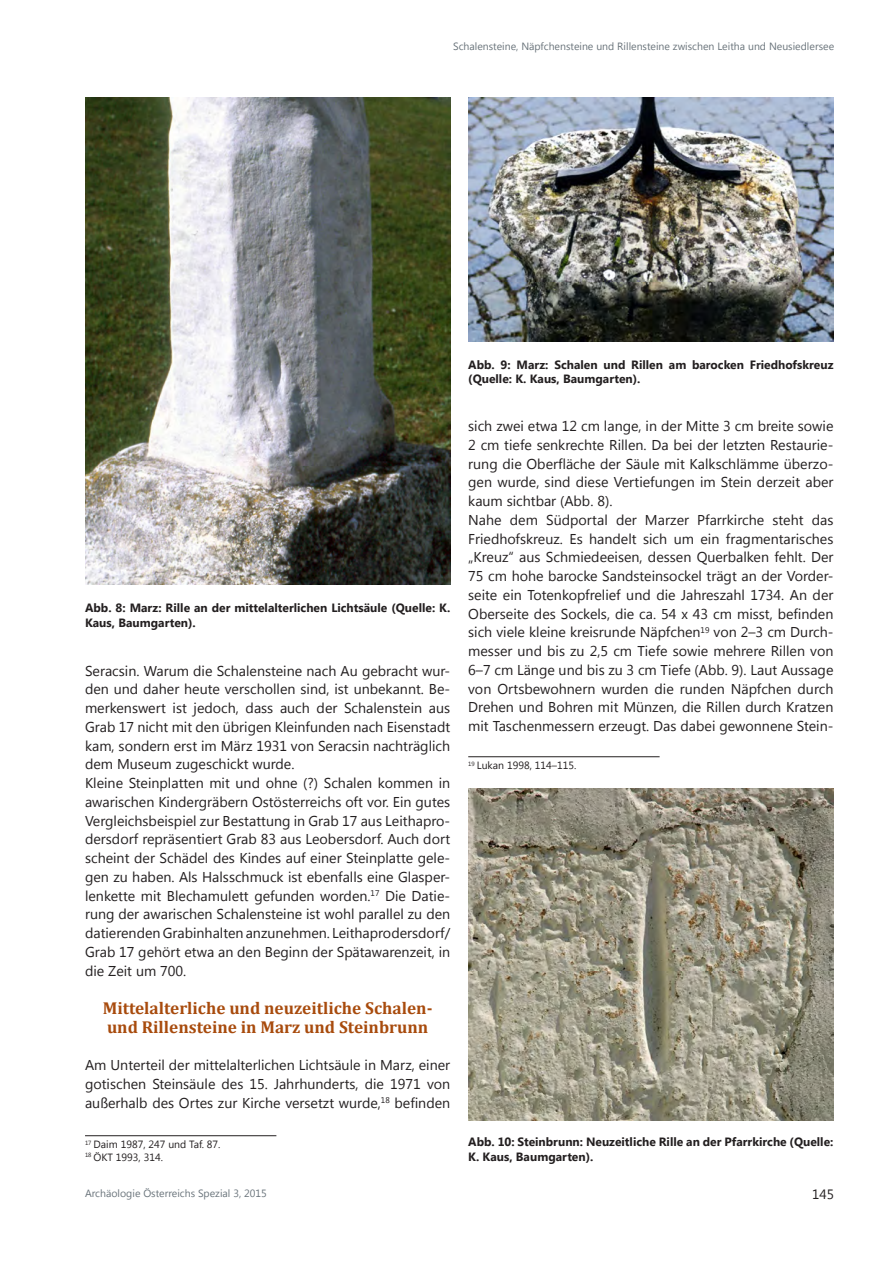
<style>
.page{position:relative;width:893px;height:1263px;background:#fff}
.page>*{position:absolute;margin:0;border:0;box-sizing:border-box;transform-origin:0 0}
.AÖS_Zwischentitel{font:700 17.25px "Cambria";color:#a84b0d}
.AÖS_Bodytext{font:14.25px/18.8px "Segoe UI";color:#231f20;text-align:justify}
.AÖS_Paginierung{font:13.5px "Segoe UI";color:#231f20}
.AÖS_Abbildung{font:700 12px/14.4px "Segoe UI";color:#231f20}
.AÖS_Kopfzeile_rechts{font:10.5px "Segoe UI";color:#6a747b}
.AÖS_Fußnote{font:10.5px "Segoe UI";color:#231f20}
.AÖS_Kopfzeile_links{font:10.5px "Segoe UI";color:#6a747b}
</style>
<div class="page">
<hr style="left:85px;top:1135px;width:191px;height:1px;background:#231f20">
<hr style="left:468px;top:756px;width:192px;height:1px;background:#231f20">
<img style="left:85px;top:98px;width:365px;height:487px">
<img style="left:468px;top:98px;width:365px;height:243px">
<img style="left:468px;top:788px;width:365px;height:332px">
<p class="AÖS_Kopfzeile_rechts" style="left:453px;top:39px;width:382px">Schalensteine, Näpfchensteine und Rillensteine zwischen Leitha und Neusiedlersee</p>
<p class="AÖS_Abbildung" style="left:85px;top:600px;width:367px">Abb. 8: Marz: Rille an der mittelalterlichen Lichtsäule (Quelle: K.<br>Kaus, Baumgarten).</p>
<p class="AÖS_Bodytext" style="left:85px;top:660px;width:367px">Seracsin. Warum die Schalensteine nach Au gebracht wur&shy;den und daher heute verschollen sind, ist unbekannt. Be&shy;merkenswert ist jedoch, dass auch der Schalenstein aus Grab 17 nicht mit den übrigen Kleinfunden nach Eisenstadt kam, sondern erst im März 1931 von Seracsin nachträglich dem Museum zugeschickt wurde.</p>
<p class="AÖS_Bodytext" style="left:85px;top:773px;width:367px">Kleine Steinplatten mit und ohne (?) Schalen kommen in awarischen Kindergräbern Ostösterreichs oft vor. Ein gutes Vergleichsbeispiel zur Bestattung in Grab 17 aus Leithapro&shy;dersdorf repräsentiert Grab 83 aus Leobersdorf. Auch dort scheint der Schädel des Kindes auf einer Steinplatte gele&shy;gen zu haben. Als Halsschmuck ist ebenfalls eine Glasper&shy;lenkette mit Blechamulett gefunden worden.<sup>17</sup> Die Datie&shy;rung der awarischen Schalensteine ist wohl parallel zu den datierenden Grabinhalten anzunehmen. Leithaprodersdorf/ Grab 17 gehört etwa an den Beginn der Spätawarenzeit, in die Zeit um 700.</p>
<p class="AÖS_Zwischentitel" style="left:103px;top:996px;width:331px">Mittelalterliche und neuzeitliche Schalen-</p>
<p class="AÖS_Zwischentitel" style="left:107px;top:1015px;width:323px">und Rillensteine in Marz und Steinbrunn</p>
<p class="AÖS_Bodytext" style="left:85px;top:1055px;width:367px">Am Unterteil der mittelalterlichen Lichtsäule in Marz, einer gotischen Steinsäule des 15. Jahrhunderts, die 1971 von außerhalb des Ortes zur Kirche versetzt wurde,<sup>18</sup> befinden</p>
<p class="AÖS_Fußnote" style="left:85px;top:1137px;width:137px"><sup>17</sup> Daim 1987, 247 und Taf. 87.</p>
<p class="AÖS_Fußnote" style="left:85px;top:1150px;width:79px"><sup>18</sup> ÖKT 1993, 314.</p>
<p class="AÖS_Abbildung" style="left:468px;top:357px;width:367px">Abb. 9: Marz: Schalen und Rillen am barocken Friedhofskreuz (Quelle: K. Kaus, Baumgarten).</p>
<p class="AÖS_Bodytext" style="left:468px;top:416px;width:367px">sich zwei etwa 12 cm lange, in der Mitte 3 cm breite sowie 2 cm tiefe senkrechte Rillen. Da bei der letzten Restaurie&shy;rung die Oberfläche der Säule mit Kalkschlämme überzo&shy;gen wurde, sind diese Vertiefungen im Stein derzeit aber kaum sichtbar (Abb. 8).</p>
<p class="AÖS_Bodytext" style="left:468px;top:510px;width:367px">Nahe dem Südportal der Marzer Pfarrkirche steht das Friedhofskreuz. Es handelt sich um ein fragmentarisches „Kreuz“ aus Schmiedeeisen, dessen Querbalken fehlt. Der 75 cm hohe barocke Sandsteinsockel trägt an der Vorder&shy;seite ein Totenkopfrelief und die Jahreszahl 1734. An der Oberseite des Sockels, die ca. 54 x 43 cm misst, befinden sich viele kleine kreisrunde Näpfchen<sup>19</sup> von 2–3 cm Durch&shy;messer und bis zu 2,5 cm Tiefe sowie mehrere Rillen von 6–7 cm Länge und bis zu 3 cm Tiefe (Abb. 9). Laut Aussage von Ortsbewohnern wurden die runden Näpfchen durch Drehen und Bohren mit Münzen, die Rillen durch Kratzen mit Taschenmessern erzeugt. Das dabei gewonnene Stein-</p>
<p class="AÖS_Fußnote" style="left:468px;top:758px;width:110px"><sup>19</sup> Lukan 1998, 114–115.</p>
<p class="AÖS_Abbildung" style="left:468px;top:1134px;width:367px">Abb. 10: Steinbrunn: Neuzeitliche Rille an der Pfarrkirche (Quelle:<br>K. Kaus, Baumgarten).</p>
<p class="AÖS_Kopfzeile_links" style="left:85px;top:1186px;width:183px">Archäologie Österreichs Spezial 3, 2015</p>
<p class="AÖS_Paginierung" style="left:812px;top:1185px;width:23px">145</p>
</div>
